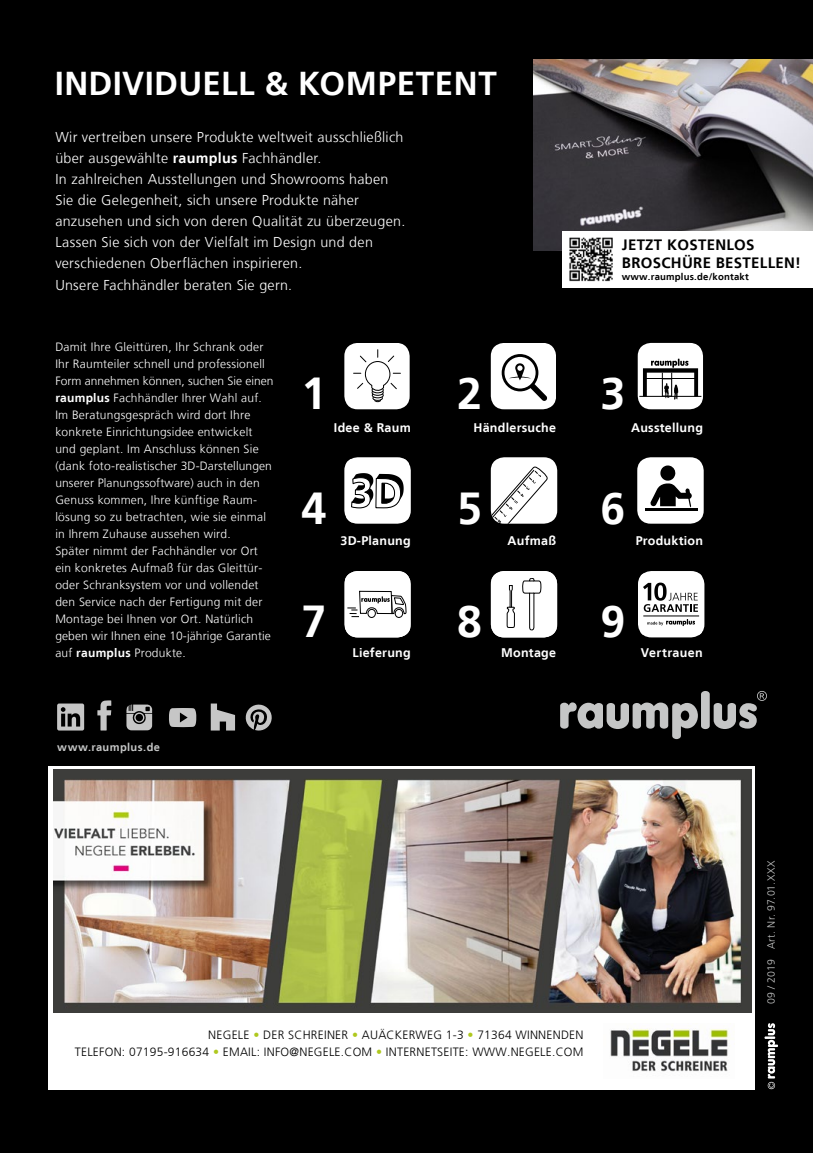
<style>
.page{position:relative;width:813px;height:1153px;background:#fff}
.page>*{position:absolute;margin:0;border:0;box-sizing:border-box;transform-origin:0 0}
.t1{font:700 44.7px "Frutiger LT";color:#fff}
.t2{font:700 33px "Frutiger LT";letter-spacing:.01em;color:#fff}
.t3{font:700 15px/18px "Frutiger LT";letter-spacing:.02em;color:#000}
.t4{font:300 14.25px/21px "Frutiger LT";letter-spacing:.02em;color:#fff}
.t5{font:700 12.45px "Frutiger LT";letter-spacing:.02em;color:#fff}
.t6{font:300 12px/17px "Frutiger LT";letter-spacing:.02em;color:#fff}
.t7{font:300 12px/16.5px "Frutiger LT";letter-spacing:.02em;color:#000;text-align:right}
.t8{font:700 11.1px "Frutiger LT";letter-spacing:.035em;color:#c5c6c6}
.t9{font:300 10.5px "Frutiger LT";letter-spacing:.02em;color:#c5c6c6}
.t10{font:700 9.6px "Frutiger LT";letter-spacing:.02em;color:#000}
.s1{font-weight:700}
.s2{color:#afc81e}
</style>
<div class="page">
<div style="left:0;top:0;width:812px;height:1152px;background:#000"></div>
<img style="left:533px;top:60px;width:279px;height:190px">
<div style="left:49px;top:765px;width:705px;height:324px;background:#fff"></div>
<svg style="left:764px;top:1023px;width:13px;height:66px"></svg>
<img style="left:610px;top:1028px;width:119px;height:44px">
<img style="left:53px;top:769px;width:697px;height:243px">
<svg style="left:344px;top:343px;width:65px;height:66px;background:#e9e9e9"></svg>
<svg style="left:490px;top:343px;width:66px;height:66px;background:#d6d6d6"></svg>
<div style="left:637px;top:343px;width:65px;height:66px;background:#fff;border-radius:13px"></div>
<hr style="left:639px;top:396px;width:62px;height:1px;background:#000">
<svg style="left:642px;top:358px;width:55px;height:41px"></svg>
<div style="left:344px;top:457px;width:66px;height:66px;background:#fff;border-radius:13px"></div>
<svg style="left:346px;top:458px;width:62px;height:64px"></svg>
<svg style="left:637px;top:457px;width:66px;height:66px"></svg>
<hr style="left:644px;top:508px;width:53px;height:3px;background:#000">
<svg style="left:490px;top:457px;width:67px;height:67px;background:#e2e2e2"></svg>
<svg style="left:345px;top:571px;width:65px;height:66px;background:#e4e4e4"></svg>
<svg style="left:490px;top:571px;width:67px;height:66px"></svg>
<svg style="left:491px;top:571px;width:65px;height:66px;background:#eaeaea"></svg>
<div style="left:637px;top:571px;width:67px;height:66px;background:#fff;border-radius:13px"></div>
<svg style="left:640px;top:573px;width:61px;height:61px"></svg>
<div style="left:562px;top:231px;width:250px;height:57px;background:#fff"></div>
<img style="left:569px;top:237px;width:44px;height:45px">
<svg style="left:57px;top:703px;width:27px;height:27px"></svg>
<svg style="left:97px;top:700px;width:14px;height:30px"></svg>
<svg style="left:126px;top:704px;width:26px;height:26px"></svg>
<svg style="left:169px;top:708px;width:27px;height:19px"></svg>
<svg style="left:245px;top:704px;width:27px;height:27px"></svg>
<svg style="left:211px;top:703px;width:24px;height:27px"></svg>
<svg style="left:560px;top:691px;width:206px;height:48px"></svg>
<h2 class="t2" style="left:55px;top:64px;width:443px">INDIVIDUELL &amp; KOMPETENT</h2>
<p class="t4" style="left:55px;top:127px;width:351px">Wir vertreiben unsere Produkte weltweit ausschließlich über ausgewählte <span class="s1">raumplus</span> Fachhändler.<br>In zahlreichen Ausstellungen und Showrooms haben Sie die Gelegenheit, sich unsere Produkte näher anzusehen und sich von deren Qualität zu überzeugen.<br>Lassen Sie sich von der Vielfalt im Design und den verschiedenen Oberflächen inspirieren.<br>Unsere Fachhändler beraten Sie gern.</p>
<p class="t3" style="left:621px;top:236px;width:181px">JETZT KOSTENLOS<br>BROSCHÜRE BESTELLEN!</p>
<p class="t10" style="left:621px;top:271px;width:128px">www.raumplus.de/kontakt</p>
<p class="t6" style="left:55px;top:338px;width:220px">Damit Ihre Gleittüren, Ihr Schrank oder Ihr Raumteiler schnell und professionell Form annehmen können, suchen Sie einen <span class="s1">raumplus</span> Fachhändler Ihrer Wahl auf.<br>Im Beratungsgespräch wird dort Ihre konkrete Einrichtungsidee entwickelt und geplant. Im Anschluss können Sie (dank foto-realistischer 3D-Darstellungen unserer Planungssoftware) auch in den Genuss kommen, Ihre künftige Raum&shy;lösung so zu betrachten, wie sie einmal in Ihrem Zuhause aussehen wird.<br>Später nimmt der Fachhändler vor Ort ein konkretes Aufmaß für das Gleittür&shy;oder Schranksystem vor und vollendet den Service nach der Fertigung mit der Montage bei Ihnen vor Ort. Natürlich geben wir Ihnen eine 10-jährige Garantie auf <span class="s1">raumplus</span> Produkte.</p>
<h1 class="t1" style="left:301px;top:367px;width:26px">1</h1>
<h1 class="t1" style="left:457px;top:367px;width:26px">2</h1>
<h1 class="t1" style="left:600px;top:367px;width:26px">3</h1>
<p class="t5" style="left:334px;top:420px;width:78px">Idee &amp; Raum</p>
<p class="t5" style="left:473px;top:420px;width:84px">Händlersuche</p>
<p class="t5" style="left:630px;top:420px;width:73px">Ausstellung</p>
<h1 class="t1" style="left:301px;top:482px;width:26px">4</h1>
<h1 class="t1" style="left:457px;top:482px;width:26px">5</h1>
<h1 class="t1" style="left:600px;top:482px;width:26px">6</h1>
<p class="t5" style="left:340px;top:533px;width:72px">3D-Planung</p>
<p class="t5" style="left:507px;top:533px;width:50px">Aufmaß</p>
<p class="t5" style="left:635px;top:533px;width:69px">Produktion</p>
<h1 class="t1" style="left:301px;top:595px;width:26px">7</h1>
<h1 class="t1" style="left:457px;top:595px;width:26px">8</h1>
<h1 class="t1" style="left:600px;top:595px;width:26px">9</h1>
<p class="t5" style="left:352px;top:645px;width:60px">Lieferung</p>
<p class="t5" style="left:501px;top:645px;width:56px">Montage</p>
<p class="t5" style="left:640px;top:645px;width:63px">Vertrauen</p>
<p class="t8" style="left:57px;top:740px;width:104px">www.raumplus.de</p>
<p class="t7" style="left:75px;top:1026px;width:510px">NEGELE <span class="s2">•</span> DER SCHREINER <span class="s2">•</span> AUÄCKERWEG 1-3 <span class="s2">•</span> 71364 WINNENDEN<br>TELEFON: 07195-916634 <span class="s2">•</span> EMAIL: INFO@NEGELE.COM <span class="s2">•</span> INTERNETSEITE: WWW.NEGELE.COM</p>
<p class="t9" style="left:765px;top:1004px;width:145px;rotate:-90deg">09 / 2019 Art. Nr. 97.01.XXX</p>
</div>
